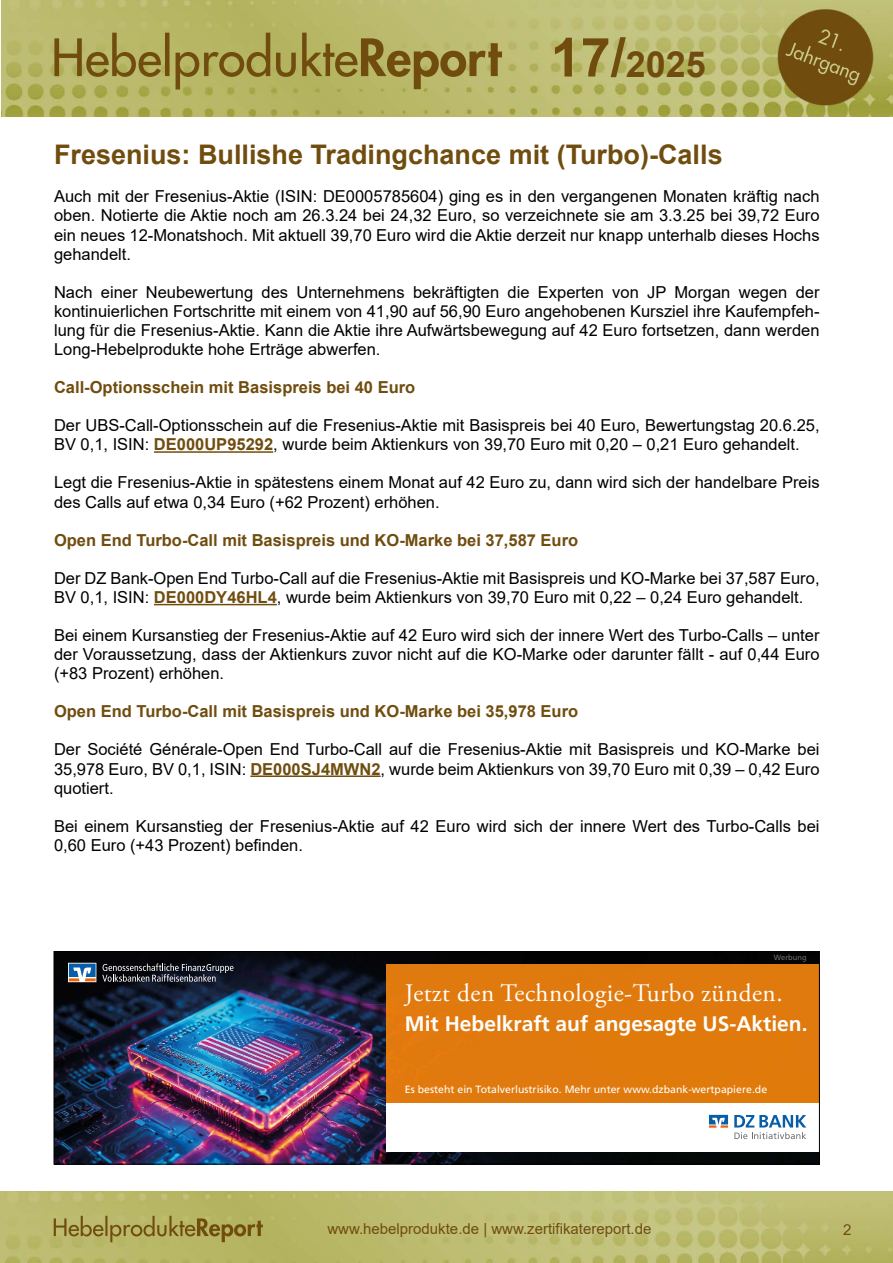
<style>
.page{position:relative;width:893px;height:1263px;background:#fff}
.page>*{position:absolute;margin:0;border:0;box-sizing:border-box;transform-origin:0 0}
.t1{font:700 36px "Arial";color:#704d0f}
.t2{font:700 27px "Arial";color:#704d0f}
.t3{font:25.2px "Adobe Garamond Pro";letter-spacing:.02em;color:#fff}
.t4{font:700 21px "Frutiger LT Std";color:#fff}
.t5{font:16.5px/19px "Arial";color:#000;text-align:justify}
.t6{font:700 16.5px "Arial";color:#704d0f}
.t7{font:15px "Arial";color:#704d0f}
.t8{font:10.5px "Frutiger LT Std";color:#fff}
.t9{font:7.5px "Frutiger LT Std";color:#707071}
.s1{font-size:54px}
.s2{font-weight:700;color:#704d0f}
</style>
<div class="page">
<img style="left:0;top:1192px;width:893px;height:71px">
<img style="left:1px;top:0;width:892px;height:117px">
<hr style="left:154px;top:451px;width:119px;height:2px;background:#704d0f">
<hr style="left:154px;top:604px;width:123px;height:1px;background:#704d0f">
<hr style="left:250px;top:775px;width:131px;height:2px;background:#704d0f">
<img style="left:56px;top:953px;width:304px;height:209px">
<img style="left:360px;top:953px;width:458px;height:51px">
<img style="left:360px;top:1004px;width:51px;height:158px">
<img style="left:411px;top:1152px;width:407px;height:10px">
<div style="left:387px;top:964px;width:431px;height:139px;background:#e07a0e"></div>
<div style="left:387px;top:1103px;width:432px;height:48px;background:#fff"></div>
<svg style="left:734px;top:1115px;width:72px;height:24px"></svg>
<svg style="left:709px;top:1115px;width:19px;height:13px"></svg>
<svg style="left:102px;top:963px;width:131px;height:19px;background:#3d3f47"></svg>
<svg style="left:68px;top:963px;width:28px;height:19px"></svg>
<div style="left:54px;top:951px;width:766px;height:213px;border:1px solid #000"></div>
<h1 class="t1" style="left:551px;top:39px;width:157px"><span class="s1">17/</span>2025</h1>
<h2 class="t2" style="left:54px;top:136px;width:670px">Fresenius: Bullishe Tradingchance mit (Turbo)-Calls</h2>
<p class="t5" style="left:54px;top:187px;width:767px">Auch mit der Fresenius-Aktie (ISIN: DE0005785604) ging es in den vergangenen Monaten kräftig nach oben. Notierte die Aktie noch am 26.3.24 bei 24,32 Euro, so verzeichnete sie am 3.3.25 bei 39,72 Euro ein neues 12-Monatshoch. Mit aktuell 39,70 Euro wird die Aktie derzeit nur knapp unterhalb dieses Hochs gehandelt.</p>
<p class="t5" style="left:54px;top:282px;width:767px">Nach einer Neubewertung des Unternehmens bekräftigten die Experten von JP Morgan wegen der kontinuierlichen Fortschritte mit einem von 41,90 auf 56,90 Euro angehobenen Kursziel ihre Kaufempfeh&shy;lung für die Fresenius-Aktie. Kann die Aktie ihre Aufwärtsbewegung auf 42 Euro fortsetzen, dann werden Long-Hebelprodukte hohe Erträge abwerfen.</p>
<p class="t6" style="left:54px;top:376px;width:363px">Call-Optionsschein mit Basispreis bei 40 Euro</p>
<p class="t5" style="left:54px;top:416px;width:767px">Der UBS-Call-Optionsschein auf die Fresenius-Aktie mit Basispreis bei 40 Euro, Bewertungstag 20.6.25,<br>BV 0,1, ISIN: <span class="s2">DE000UP95292</span>, wurde beim Aktienkurs von 39,70 Euro mit 0,20 – 0,21 Euro gehandelt.</p>
<p class="t5" style="left:54px;top:473px;width:767px">Legt die Fresenius-Aktie in spätestens einem Monat auf 42 Euro zu, dann wird sich der handelbare Preis des Calls auf etwa 0,34 Euro (+62 Prozent) erhöhen.</p>
<p class="t6" style="left:54px;top:528px;width:526px">Open End Turbo-Call mit Basispreis und KO-Marke bei 37,587 Euro</p>
<p class="t5" style="left:54px;top:568px;width:767px">Der DZ Bank-Open End Turbo-Call auf die Fresenius-Aktie mit Basispreis und KO-Marke bei 37,587 Euro,<br>BV 0,1, ISIN: <span class="s2">DE000DY46HL4</span>, wurde beim Aktienkurs von 39,70 Euro mit 0,22 – 0,24 Euro gehandelt.</p>
<p class="t5" style="left:54px;top:626px;width:767px">Bei einem Kursanstieg der Fresenius-Aktie auf 42 Euro wird sich der innere Wert des Turbo-Calls – unter der Voraussetzung, dass der Aktienkurs zuvor nicht auf die KO-Marke oder darunter fällt - auf 0,44 Euro (+83 Prozent) erhöhen.</p>
<p class="t6" style="left:54px;top:700px;width:526px">Open End Turbo-Call mit Basispreis und KO-Marke bei 35,978 Euro</p>
<p class="t5" style="left:54px;top:740px;width:767px">Der Société Générale-Open End Turbo-Call auf die Fresenius-Aktie mit Basispreis und KO-Marke bei 35,978 Euro, BV 0,1, ISIN: <span class="s2">DE000SJ4MWN2</span>, wurde beim Aktienkurs von 39,70 Euro mit 0,39 – 0,42 Euro quotiert.</p>
<p class="t5" style="left:54px;top:816px;width:767px">Bei einem Kursanstieg der Fresenius-Aktie auf 42 Euro wird sich der innere Wert des Turbo-Calls bei<br>0,60 Euro (+43 Prozent) befinden.</p>
<p class="t9" style="left:774px;top:953px;width:34px">Werbung</p>
<h3 class="t3" style="left:405px;top:978px;width:379px">Jetzt den Technologie-Turbo zünden.</h3>
<p class="t4" style="left:405px;top:1012px;width:404px">Mit Hebelkraft auf angesagte US-Aktien.</p>
<p class="t8" style="left:405px;top:1083px;width:364px">Es besteht ein Totalverlustrisiko. Mehr unter www.dzbank-wertpapiere.de</p>
<p class="t7" style="left:327px;top:1218px;width:326px">www.hebelprodukte.de | www.zertifikatereport.de</p>
<p class="t7" style="left:843px;top:1219px;width:10px">2</p>
</div>
